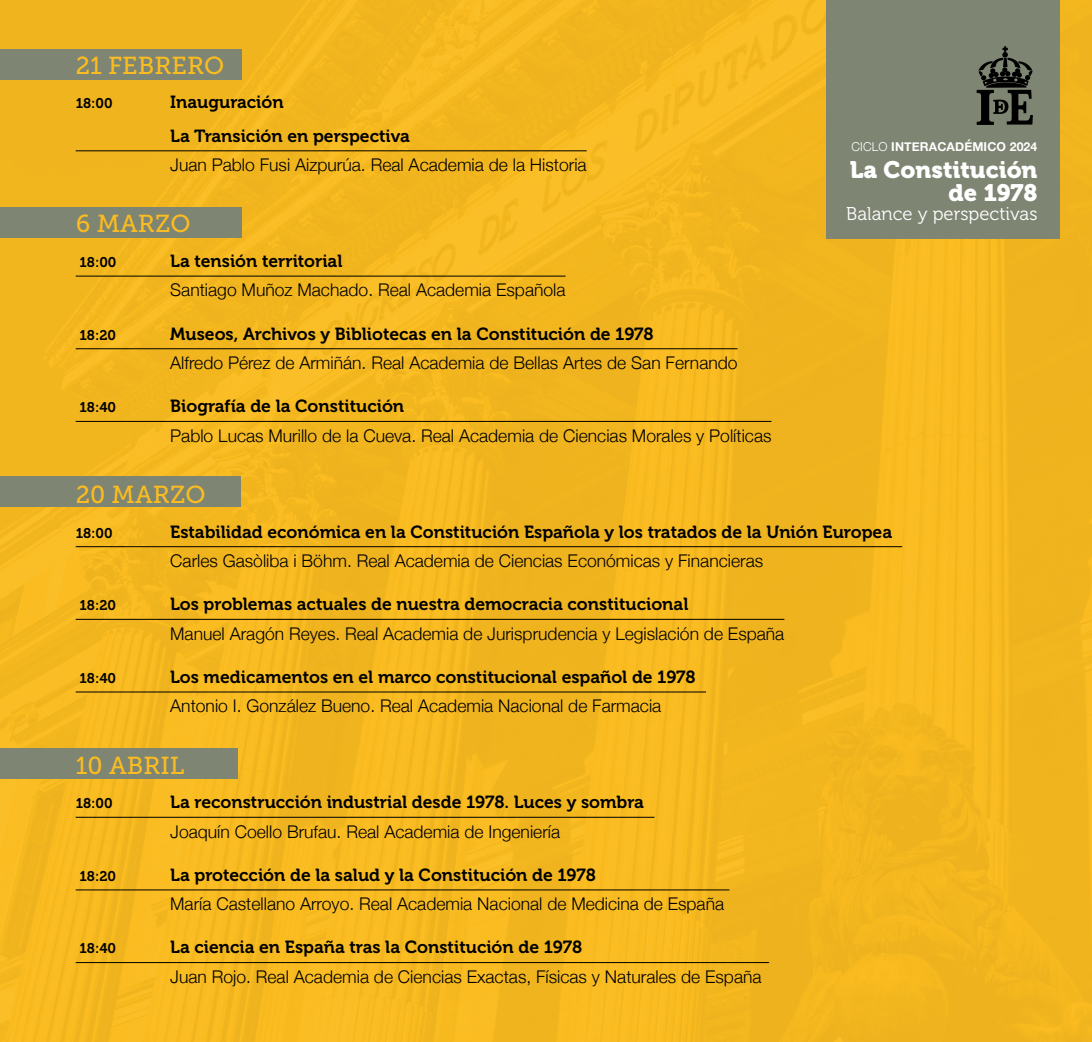
<style>
.page{position:relative;width:1092px;height:1042px;background:#fff}
.page>*{position:absolute;margin:0;border:0;box-sizing:border-box;transform-origin:0 0}
.t1{font:24.5px "Museo Slab 500";color:#fabc20}
.t2{font:23.62px "Museo 900";color:#fff}
.t3{font:18.55px "Museo 300";color:#fff}
.nombre{font:300 17.5px "Helvetica Neue";color:#000}
.conferencia{font:17.5px "Museo 700";color:#000}
.conferencia-2{font:14px "Museo 700";letter-spacing:-.005em;color:#000}
.t4{font:700 12.25px "Helvetica Neue";letter-spacing:.01em;color:#fff}
.s1{font-weight:300}
</style>
<div class="page">
<div style="left:0;top:0;width:1091px;height:1042px;background:#f2b61e"></div>
<div style="left:0;top:49px;width:241px;height:30px;background:#7e8572"></div>
<div style="left:826px;top:0;width:233px;height:238px;background:#7e8572"></div>
<div style="left:0;top:207px;width:241px;height:31px;background:#7e8572"></div>
<div style="left:0;top:476px;width:240px;height:31px;background:#7e8572"></div>
<div style="left:0;top:748px;width:238px;height:30px;background:#7e8572"></div>
<hr style="left:76px;top:150px;width:510px;height:1px;background:#000">
<hr style="left:76px;top:276px;width:489px;height:1px;background:#000">
<hr style="left:76px;top:348px;width:661px;height:1px;background:#000">
<hr style="left:76px;top:421px;width:695px;height:1px;background:#000">
<hr style="left:76px;top:546px;width:826px;height:1px;background:#000">
<hr style="left:76px;top:619px;width:708px;height:1px;background:#000">
<hr style="left:76px;top:691px;width:630px;height:1px;background:#000">
<hr style="left:76px;top:817px;width:578px;height:1px;background:#000">
<hr style="left:76px;top:889px;width:653px;height:1px;background:#000">
<hr style="left:76px;top:962px;width:693px;height:1px;background:#000">
<svg style="left:976px;top:46px;width:56px;height:79px"></svg>
<p class="t1" style="left:76px;top:52px;width:150px">21 FEBRERO</p>
<p class="conferencia-2" style="left:76px;top:96px;width:38px">18:00</p>
<p class="conferencia" style="left:170px;top:93px;width:115px">Inauguración</p>
<p class="conferencia" style="left:170px;top:126px;width:241px">La Transición en perspectiva</p>
<p class="nombre" style="left:170px;top:151px;width:418px">Juan Pablo Fusi Aizpurúa. Real Academia de la Historia</p>
<p class="t1" style="left:76px;top:210px;width:116px">6 MARZO</p>
<p class="conferencia-2" style="left:80px;top:254px;width:38px">18:00</p>
<p class="conferencia" style="left:170px;top:251px;width:174px">La tensión territorial</p>
<p class="nombre" style="left:170px;top:276px;width:397px">Santiago Muñoz Machado. Real Academia Española</p>
<p class="conferencia-2" style="left:80px;top:327px;width:38px">18:20</p>
<p class="conferencia" style="left:170px;top:324px;width:485px">Museos, Archivos y Bibliotecas en la Constitución de 1978</p>
<p class="nombre" style="left:170px;top:349px;width:569px">Alfredo Pérez de Armiñán. Real Academia de Bellas Artes de San Fernando</p>
<p class="conferencia-2" style="left:80px;top:399px;width:38px">18:40</p>
<p class="conferencia" style="left:170px;top:396px;width:235px">Biografía de la Constitución</p>
<p class="nombre" style="left:170px;top:421px;width:602px">Pablo Lucas Murillo de la Cueva. Real Academia de Ciencias Morales y Políticas</p>
<p class="t4" style="left:851px;top:137px;width:187px"><span class="s1">CICLO</span> INTERACADÉMICO 2024</p>
<p class="t2" style="left:849px;top:156px;width:189px">La Constitución</p>
<p class="t2" style="left:948px;top:180px;width:90px">de 1978</p>
<p class="t3" style="left:846px;top:204px;width:193px">Balance y perspectivas</p>
<p class="t1" style="left:76px;top:481px;width:131px">20 MARZO</p>
<p class="conferencia-2" style="left:76px;top:525px;width:38px">18:00</p>
<p class="conferencia" style="left:170px;top:522px;width:723px">Estabilidad económica en la Constitución Española y los tratados de la Unión Europea</p>
<p class="nombre" style="left:170px;top:546px;width:594px">Carles Gasòliba i Böhm. Real Academia de Ciencias Económicas y Financieras</p>
<p class="conferencia-2" style="left:80px;top:597px;width:38px">18:20</p>
<p class="conferencia" style="left:170px;top:594px;width:519px">Los problemas actuales de nuestra democracia constitucional</p>
<p class="nombre" style="left:170px;top:619px;width:615px">Manuel Aragón Reyes. Real Academia de Jurisprudencia y Legislación de España</p>
<p class="conferencia-2" style="left:80px;top:670px;width:38px">18:40</p>
<p class="conferencia" style="left:170px;top:667px;width:527px">Los medicamentos en el marco constitucional español de 1978</p>
<p class="nombre" style="left:170px;top:692px;width:492px">Antonio I. González Bueno. Real Academia Nacional de Farmacia</p>
<p class="t1" style="left:76px;top:751px;width:110px">10 ABRIL</p>
<p class="conferencia-2" style="left:76px;top:795px;width:38px">18:00</p>
<p class="conferencia" style="left:170px;top:792px;width:475px">La reconstrucción industrial desde 1978. Luces y sombra</p>
<p class="nombre" style="left:170px;top:817px;width:391px">Joaquín Coello Brufau. Real Academia de Ingeniería</p>
<p class="conferencia-2" style="left:80px;top:868px;width:38px">18:20</p>
<p class="conferencia" style="left:170px;top:865px;width:427px">La protección de la salud y la Constitución de 1978</p>
<p class="nombre" style="left:170px;top:890px;width:555px">María Castellano Arroyo. Real Academia Nacional de Medicina de España</p>
<p class="conferencia-2" style="left:80px;top:941px;width:38px">18:40</p>
<p class="conferencia" style="left:170px;top:937px;width:413px">La ciencia en España tras la Constitución de 1978</p>
<p class="nombre" style="left:170px;top:962px;width:592px">Juan Rojo. Real Academia de Ciencias Exactas, Físicas y Naturales de España</p>
</div>
